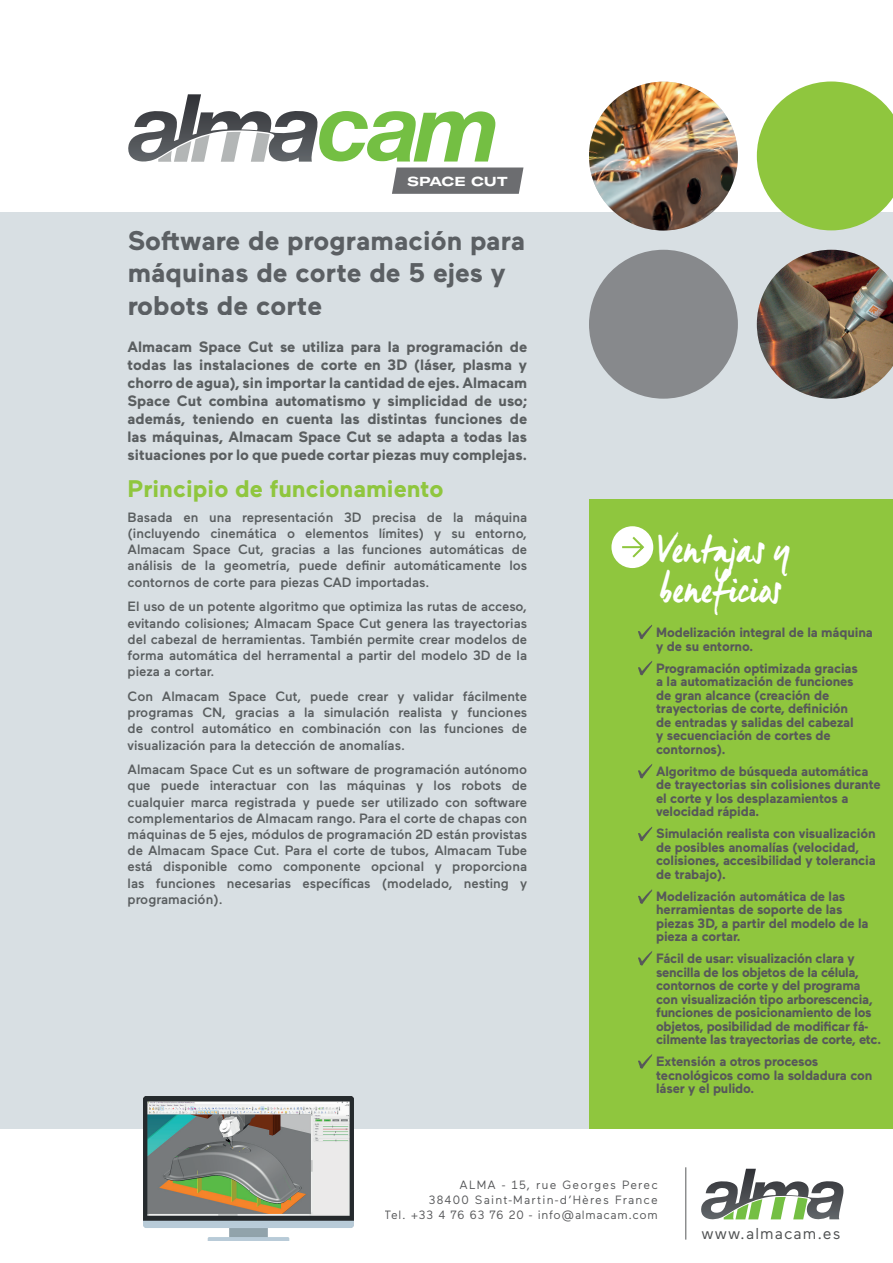
<style>
.page{position:relative;width:893px;height:1263px;background:#fff}
.page>*{position:absolute;margin:0;border:0;box-sizing:border-box;transform-origin:0 0}
.t1{font:40.5px/40.5px "Manus";letter-spacing:.01em;color:#fff}
.t2{font:700 27px/32.4px "Maax";letter-spacing:.005em;color:#6c6d70}
.t3{font:700 24px "Maax";color:#8fc63e}
.t4{font:15.75px "Maax";letter-spacing:.07em;color:#4e5051}
.t5{font:700 15px/18px "Maax";color:#5a5e60;text-align:justify}
.t6{font:500 13.5px/16.2px "Maax";color:#5a5e60;text-align:justify}
.t7{font:700 13.5px/13.5px "Maax";letter-spacing:-.01em;color:#57585a}
.t8{font:700 expanded 12.9px "GT America";letter-spacing:.02em;color:#fff}
.t9{font:12px/15px "Maax";letter-spacing:.1em;color:#57585a;text-align:right}
</style>
<div class="page">
<div style="left:0;top:212px;width:893px;height:917px;background:#d8dfe3"></div>
<svg style="left:757px;top:81px;width:136px;height:149px"></svg>
<div style="left:590px;top:500px;width:303px;height:629px;background:#8fc63e"></div>
<div style="left:611px;top:526px;width:42px;height:42px;background:#fff;border-radius:50%"></div>
<svg style="left:622px;top:536px;width:23px;height:22px"></svg>
<svg style="left:638px;top:624px;width:14px;height:15px"></svg>
<svg style="left:128px;top:94px;width:395px;height:100px"></svg>
<img style="left:144px;top:1097px;width:209px;height:143px">
<hr style="left:685px;top:1167px;width:1px;height:72px;background:#57585a">
<svg style="left:701px;top:1169px;width:142px;height:50px"></svg>
<svg style="left:638px;top:661px;width:15px;height:14px"></svg>
<svg style="left:638px;top:764px;width:15px;height:14px"></svg>
<svg style="left:638px;top:827px;width:15px;height:14px"></svg>
<svg style="left:638px;top:889px;width:15px;height:15px"></svg>
<svg style="left:638px;top:951px;width:15px;height:14px"></svg>
<svg style="left:638px;top:1054px;width:15px;height:15px"></svg>
<div style="left:589px;top:250px;width:149px;height:149px;background:#87898c;border-radius:50%"></div>
<img style="left:757px;top:250px;width:136px;height:149px">
<img style="left:589px;top:82px;width:149px;height:149px;border-radius:74px">
<p class="t8" style="left:408px;top:173px;width:101px">SPACE CUT</p>
<h2 class="t2" style="left:128px;top:223px;width:399px">Software de programación para máquinas de corte de 5 ejes y robots de corte</h2>
<p class="t5" style="left:128px;top:337px;width:401px">Almacam Space Cut se utiliza para la programación de todas las instalaciones de corte en 3D (láser, plasma y chorro de agua), sin importar la cantidad de ejes. Almacam Space Cut combina automatismo y simplicidad de uso; además, teniendo en cuenta las distintas funciones de las máquinas, Almacam Space Cut se adapta a todas las situaciones por lo que puede cortar piezas muy complejas.</p>
<h3 class="t3" style="left:128px;top:473px;width:318px">Principio de funcionamiento</h3>
<p class="t6" style="left:128px;top:508px;width:401px">Basada en una representación 3D precisa de la máquina (incluyendo cinemática o elementos límites) y su entorno, Almacam Space Cut, gracias a las funciones automáticas de análisis de la geometría, puede definir automáticamente los contornos de corte para piezas CAD importadas.</p>
<p class="t6" style="left:128px;top:598px;width:401px">El uso de un potente algoritmo que optimiza las rutas de acceso, evitando colisiones; Almacam Space Cut genera las trayectorias del cabezal de herramientas. También permite crear modelos de forma automática del herramental a partir del modelo 3D de la pieza a cortar.</p>
<p class="t6" style="left:128px;top:687px;width:401px">Con Almacam Space Cut, puede crear y validar fácilmente programas CN, gracias a la simulación realista y funciones de control automático en combinación con las funciones de visualización para la detección de anomalías.</p>
<p class="t6" style="left:128px;top:761px;width:401px">Almacam Space Cut es un software de programación autónomo que puede interactuar con las máquinas y los robots de cualquier marca registrada y puede ser utilizado con software complementarios de Almacam rango. Para el corte de chapas con máquinas de 5 ejes, módulos de programación 2D están provistas de Almacam Space Cut. Para el corte de tubos, Almacam Tube está disponible como componente opcional y proporciona las funciones necesarias específicas (modelado, nesting y programación).</p>
<h1 class="t1" style="left:658px;top:527px;width:133px">Ventajas y beneficios</h1>
<p class="t7" style="left:656px;top:625px;width:218px">Modelización integral de la máquina y de su entorno.</p>
<p class="t7" style="left:656px;top:661px;width:203px">Programación optimizada gracias a la automatización de funciones de gran alcance (creación de trayectorias de corte, definición de entradas y salidas del cabezal y secuenciación de cortes de contornos).</p>
<p class="t7" style="left:656px;top:764px;width:226px">Algoritmo de búsqueda automática de trayectorias sin colisiones durante el corte y los desplazamientos a velocidad rápida.</p>
<p class="t7" style="left:656px;top:826px;width:221px">Simulación realista con visualización de posibles anomalías (velocidad, colisiones, accesibilidad y tolerancia de trabajo).</p>
<p class="t7" style="left:656px;top:889px;width:214px">Modelización automática de las herramientas de soporte de las piezas 3D, a partir del modelo de la pieza a cortar.</p>
<p class="t7" style="left:656px;top:951px;width:226px">Fácil de usar: visualización clara y sencilla de los objetos de la célula, contornos de corte y del programa con visualización tipo arborescencia, funciones de posicionamiento de los objetos, posibilidad de modificar fá&shy;cilmente las trayectorias de corte, etc.</p>
<p class="t7" style="left:656px;top:1054px;width:218px">Extensión a otros procesos tecnológicos como la soldadura con láser y el pulido.</p>
<p class="t9" style="left:385px;top:1177px;width:275px">ALMA - 15, rue Georges Perec<br>38400 Saint-Martin-d’Hères France<br>Tel. +33 4 76 63 76 20 - info@almacam.com</p>
<p class="t4" style="left:701px;top:1223px;width:140px">www.almacam.es</p>
</div>
